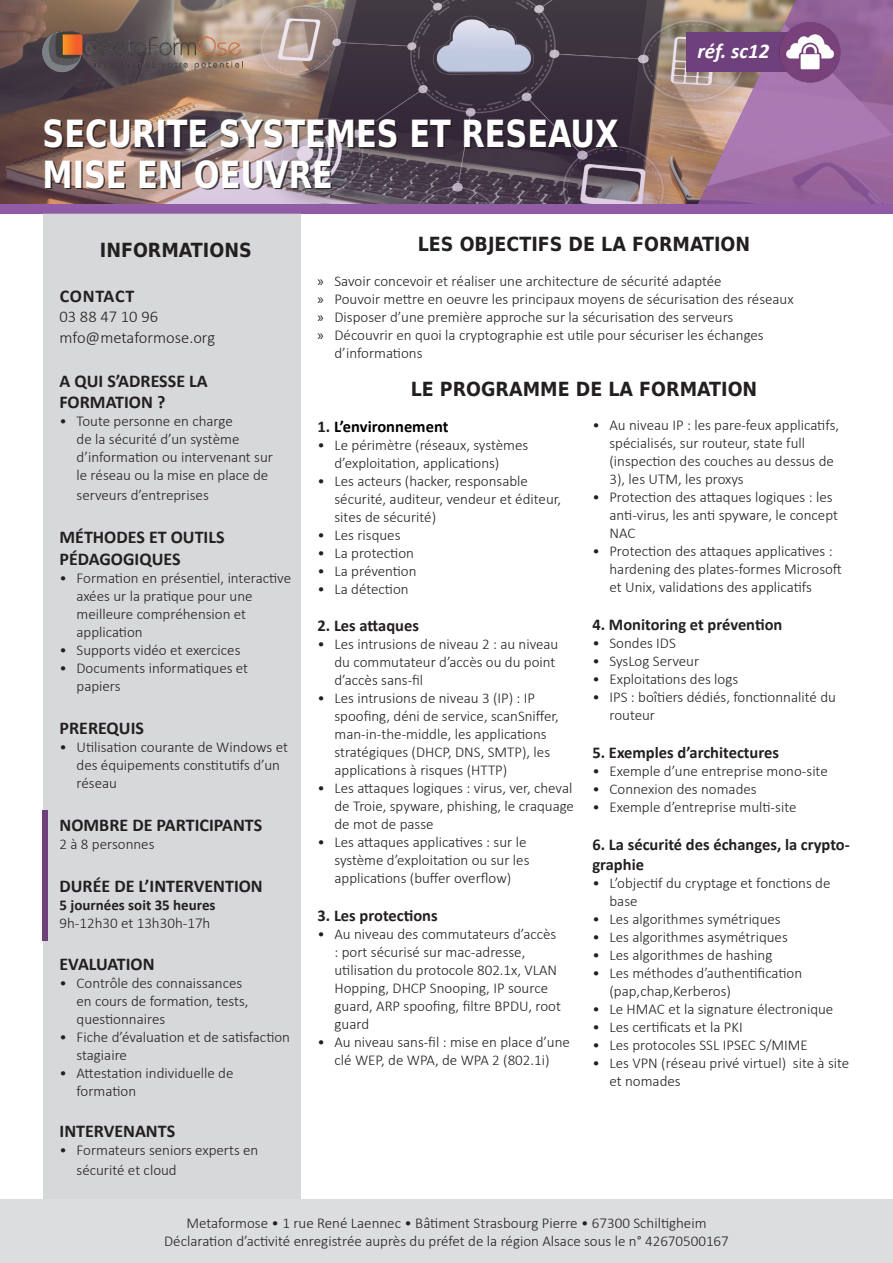
<style>
.page{position:relative;width:893px;height:1263px;background:#fff}
.page>*{position:absolute;margin:0;border:0;box-sizing:border-box;transform-origin:0 0}
.Titre_Formation{font:700 37.5px "DejaVu Sans Condensed";color:#fff;scale:.9 1}
.t1{font:italic 700 21px "Calibri";color:#fff}
.t2{font:700 19.5px "DejaVu Sans Condensed";color:#231f20}
.t3{font:700 18px/21.6px "Calibri";color:#231f20}
.t4{font:700 18px "Calibri";letter-spacing:.035em;color:#231f20}
.Texte-courant{font:700 16.5px/19.8px "Calibri";color:#231f20}
.t5{font:300 16.5px "Calibri";color:#231f20}
.t6{font:700 16.5px "Calibri";color:#000}
.t7{font:300 15px/18px "Calibri";color:#231f20}
.t8{font:700 15px "Calibri";color:#231f20}
.s1{font-family:"Myriad Pro";font-weight:400}
.s2{color:#231f20}
</style>
<div class="page">
<div style="left:0;top:1199px;width:893px;height:64px;background:#dcdddf"></div>
<div style="left:0;top:0;width:893px;height:214px;background:#915aa5"></div>
<img style="left:0;top:0;width:697px;height:203px">
<div style="left:43px;top:214px;width:257px;height:985px;background:#d7d8da"></div>
<svg style="left:697px;top:0;width:196px;height:204px"></svg>
<div style="left:686px;top:33px;width:131px;height:39px;background:#6e407c"></div>
<img style="left:769px;top:20px;width:81px;height:65px">
<img style="left:43px;top:32px;width:199px;height:40px">
<div style="left:46px;top:121px;width:574px;height:69px;background:#231f20;opacity:.8"></div>
<div style="left:43px;top:810px;width:5px;height:131px;background:#6e407c"></div>
<p class="Titre_Formation" style="left:43px;top:103px;width:642px">SECURITE SYSTEMES ET RESEAUX</p>
<p class="Titre_Formation" style="left:43px;top:144px;width:324px">MISE EN OEUVRE</p>
<p class="t1" style="left:697px;top:36px;width:73px">réf. sc12</p>
<p class="t2" style="left:100px;top:234px;width:153px">INFORMATIONS</p>
<p class="t4" style="left:60px;top:283px;width:76px">CONTACT</p>
<p class="t5" style="left:60px;top:306px;width:100px">03 88 47 10 96</p>
<p class="t5" style="left:60px;top:328px;width:157px">mfo@metaformose.org</p>
<p class="t3" style="left:60px;top:369px;width:150px">A QUI S’ADRESSE LA<br>FORMATION ?</p>
<p class="t7" style="left:77px;top:412px;width:198px;text-indent:-17px">• Toute personne en charge<br>de la sécurité d’un système d’information ou intervenant sur le réseau ou la mise en place de</p>
<p class="t7" style="left:77px;top:486px;width:134px">serveurs d’entreprises</p>
<p class="t3" style="left:60px;top:526px;width:167px">MÉTHODES ET OUTILS<br>PÉDAGOGIQUES</p>
<p class="t7" style="left:77px;top:569px;width:216px;text-indent:-17px">• Formation en présentiel, interactive axées ur la pratique pour une meilleure compréhension et application</p>
<p class="t7" style="left:60px;top:641px;width:182px">• Supports vidéo et exercices</p>
<p class="t7" style="left:77px;top:659px;width:173px;text-indent:-17px">• Documents informatiques et papiers</p>
<p class="t3" style="left:60px;top:717px;width:86px">PREREQUIS</p>
<p class="t7" style="left:77px;top:738px;width:213px;text-indent:-17px">• Utilisation courante de Windows et des équipements constitutifs d’un réseau</p>
<p class="t3" style="left:60px;top:814px;width:204px">NOMBRE DE PARTICIPANTS</p>
<p class="t7" style="left:60px;top:835px;width:96px">2 à 8 personnes</p>
<p class="t3" style="left:60px;top:875px;width:205px">DURÉE DE L’INTERVENTION</p>
<p class="t8" style="left:60px;top:895px;width:158px">5 journées soit 35 heures</p>
<p class="t7" style="left:60px;top:914px;width:152px">9h-12h30 et 13h30h-17h</p>
<p class="t3" style="left:60px;top:953px;width:97px">EVALUATION</p>
<p class="t7" style="left:77px;top:974px;width:174px;text-indent:-17px">• Contrôle des connaissances en cours de formation, tests, questionnaires</p>
<p class="t7" style="left:77px;top:1028px;width:215px;text-indent:-17px">• Fiche d’évaluation et de satisfaction stagiaire</p>
<p class="t7" style="left:77px;top:1064px;width:158px;text-indent:-17px">• Attestation individuelle de formation</p>
<p class="t3" style="left:60px;top:1120px;width:117px">INTERVENANTS</p>
<p class="t7" style="left:77px;top:1140px;width:183px;line-height:19.8px;text-indent:-17px">• Formateurs seniors experts en sécurité et cloud</p>
<p class="t2" style="left:418px;top:228px;width:334px">LES OBJECTIFS DE LA FORMATION</p>
<p class="t7" style="left:317px;top:271px;width:406px"><span class="s1">»</span> Savoir concevoir et réaliser une architecture de sécurité adaptée</p>
<p class="t7" style="left:317px;top:289px;width:478px"><span class="s1">»</span> Pouvoir mettre en oeuvre les principaux moyens de sécurisation des réseaux</p>
<p class="t7" style="left:317px;top:307px;width:417px"><span class="s1">»</span> Disposer d’une première approche sur la sécurisation des serveurs</p>
<p class="t7" style="left:334px;top:325px;width:431px;text-indent:-17px"><span class="s1">»</span> Découvrir en quoi la cryptographie est utile pour sécuriser les échanges d’informations</p>
<p class="t2" style="left:411px;top:373px;width:348px">LE PROGRAMME DE LA FORMATION</p>
<p class="t6" style="left:317px;top:414px;width:132px"><span class="s2">1.</span> L’environnement</p>
<p class="t7" style="left:334px;top:435px;width:195px;text-indent:-17px">• Le périmètre (réseaux, systèmes d’exploitation, applications)</p>
<p class="t7" style="left:334px;top:471px;width:228px;text-indent:-17px">• Les acteurs (hacker, responsable sécurité, auditeur, vendeur et éditeur, sites de sécurité)</p>
<p class="t7" style="left:317px;top:525px;width:85px">• Les risques</p>
<p class="t7" style="left:317px;top:543px;width:98px">• La protection</p>
<p class="t7" style="left:317px;top:561px;width:101px">• La prévention</p>
<p class="t7" style="left:317px;top:579px;width:93px">• La détection</p>
<p class="Texte-courant" style="left:317px;top:616px;width:103px">2. Les attaques</p>
<p class="t7" style="left:334px;top:635px;width:225px;text-indent:-17px">• Les intrusions de niveau 2 : au niveau du commutateur d’accès ou du point d’accès sans-fil</p>
<p class="t7" style="left:334px;top:689px;width:226px;text-indent:-17px">• Les intrusions de niveau 3 (IP) : IP spoofing, déni de service, scanSniffer, man-in-the-middle, les applications stratégiques (DHCP, DNS, SMTP), les applications à risques (HTTP)</p>
<p class="t7" style="left:334px;top:779px;width:241px;text-align:justify;text-indent:-17px">• Les attaques logiques : virus, ver, cheval de Troie, spyware, phishing, le craquage de mot de passe</p>
<p class="t7" style="left:334px;top:833px;width:196px;text-indent:-17px">• Les attaques applicatives : sur le système d’exploitation ou sur les applications (buffer overflow)</p>
<p class="Texte-courant" style="left:317px;top:905px;width:122px">3. Les protections</p>
<p class="t7" style="left:334px;top:925px;width:228px;text-indent:-17px">• Au niveau des commutateurs d’accès : port sécurisé sur mac-adresse, utilisation du protocole 802.1x, VLAN<br>Hopping, DHCP Snooping, IP source guard, ARP spoofing, filtre BPDU, root guard</p>
<p class="t7" style="left:317px;top:1033px;width:254px;text-align:center">• Au niveau sans-fil : mise en place d’une clé WEP, de WPA, de WPA 2 (802.1i)</p>
<p class="t7" style="left:609px;top:416px;width:231px;text-indent:-17px">• Au niveau IP : les pare-feux applicatifs, spécialisés, sur routeur, state full (inspection des couches au dessus de 3), les UTM, les proxys</p>
<p class="t7" style="left:609px;top:488px;width:230px;text-indent:-17px">• Protection des attaques logiques : les anti-virus, les anti spyware, le concept<br>NAC</p>
<p class="t7" style="left:609px;top:542px;width:234px;text-indent:-17px">• Protection des attaques applicatives : hardening des plates-formes Microsoft et Unix, validations des applicatifs</p>
<p class="Texte-courant" style="left:592px;top:615px;width:191px">4. Monitoring et prévention</p>
<p class="t7" style="left:592px;top:634px;width:85px">• Sondes IDS</p>
<p class="t7" style="left:592px;top:652px;width:108px">• SysLog Serveur</p>
<p class="t7" style="left:592px;top:670px;width:147px">• Exploitations des logs</p>
<p class="t7" style="left:609px;top:688px;width:228px;text-indent:-17px">• IPS : boîtiers dédiés, fonctionnalité du routeur</p>
<p class="Texte-courant" style="left:592px;top:742px;width:188px">5. Exemples d’architectures</p>
<p class="t7" style="left:592px;top:762px;width:237px">• Exemple d’une entreprise mono-site</p>
<p class="t7" style="left:592px;top:780px;width:166px">• Connexion des nomades</p>
<p class="t7" style="left:592px;top:798px;width:205px">• Exemple d’entreprise multi-site</p>
<p class="Texte-courant" style="left:592px;top:834px;width:259px">6. La sécurité des échanges, la crypto&shy;graphie</p>
<p class="t7" style="left:609px;top:873px;width:222px;text-indent:-17px">• L’objectif du cryptage et fonctions de base</p>
<p class="t7" style="left:592px;top:909px;width:190px">• Les algorithmes symétriques</p>
<p class="t7" style="left:592px;top:927px;width:197px">• Les algorithmes asymétriques</p>
<p class="t7" style="left:592px;top:945px;width:181px">• Les algorithmes de hashing</p>
<p class="t7" style="left:609px;top:963px;width:194px;text-indent:-17px">• Les méthodes d’authentification (pap,chap,Kerberos)</p>
<p class="t7" style="left:592px;top:999px;width:242px">• Le HMAC et la signature électronique</p>
<p class="t7" style="left:592px;top:1017px;width:152px">• Les certificats et la PKI</p>
<p class="t7" style="left:592px;top:1035px;width:217px">• Les protocoles SSL IPSEC S/MIME</p>
<p class="t7" style="left:609px;top:1053px;width:241px;text-indent:-17px">• Les VPN (réseau privé virtuel) site à site et nomades</p>
<p class="t7" style="left:164px;top:1213px;width:566px;text-align:center">Metaformose • 1 rue René Laennec • Bâtiment Strasbourg Pierre • 67300 Schiltigheim<br>Déclaration d’activité enregistrée auprès du préfet de la région Alsace sous le n° 42670500167</p>
</div>
